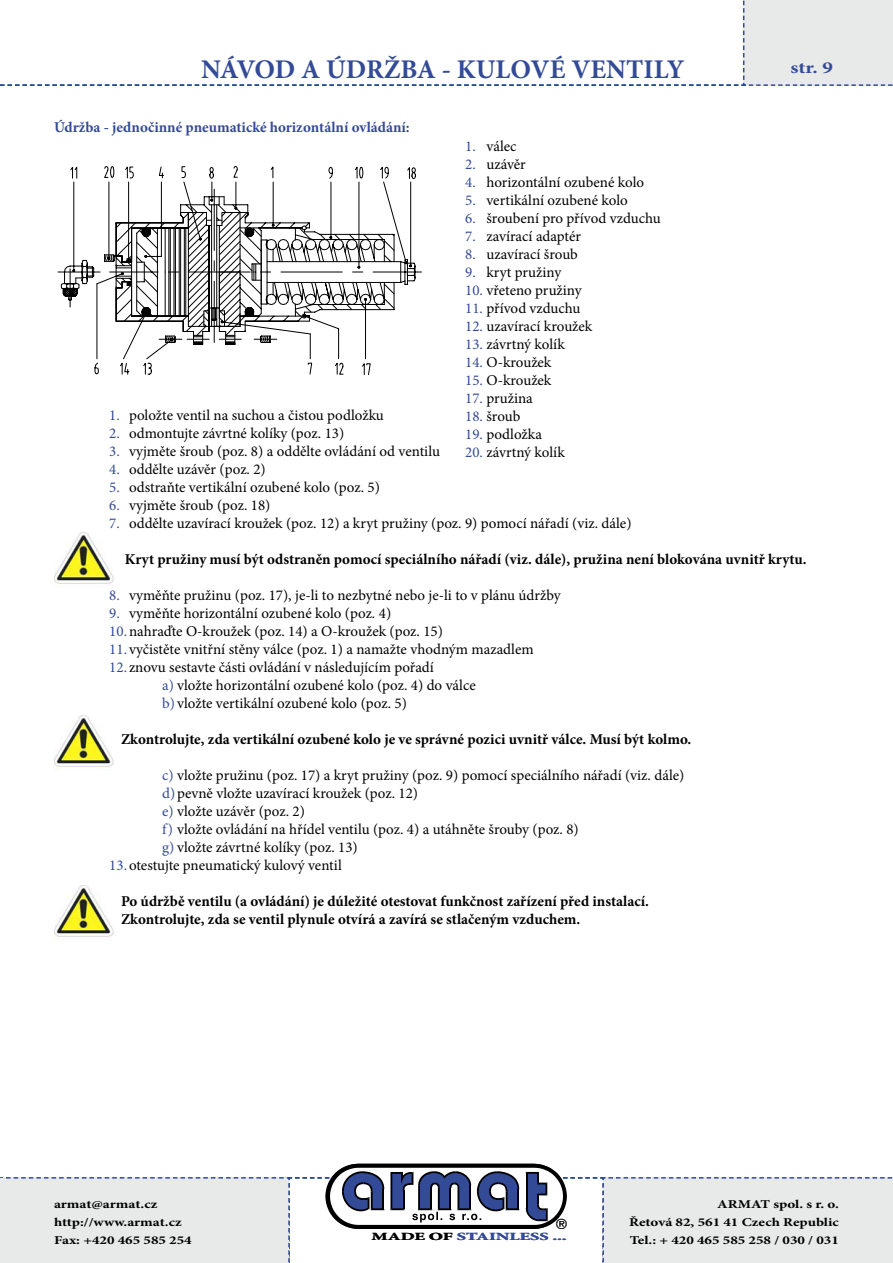
<style>
.page{position:relative;width:893px;height:1263px;background:#fff}
.page>*{position:absolute;margin:0;border:0;box-sizing:border-box;transform-origin:0 0}
.t1{font:700 27px "Minion Pro";color:#334a97}
.t2{font:700 16.8px "Minion Pro";color:#334a97;scale:1.25 1}
.t3{font:15px/18px "Minion Pro";color:#000}
.t4{font:700 15px/18px "Minion Pro";color:#000}
.t5{font:700 15px "Minion Pro";color:#334a97}
.t6{font:15px/18px "Minion Pro";color:#334a97;text-align:justify}
.t7{font:700 12px/18px "Minion Pro";color:#000;scale:1.25 1}
.t8{font:700 10.95px "Minion Pro";color:#334a97;scale:1.67 1}
.s1{color:#334a97}
.s2{color:#000}
</style>
<div class="page">
<svg style="left:0;top:0;width:893px;height:86px"></svg>
<svg style="left:0;top:1164px;width:893px;height:99px"></svg>
<hr style="left:0;top:1178px;width:4px;height:85px;background:#e8e9e9">
<img style="left:54px;top:532px;width:60px;height:54px">
<img style="left:54px;top:715px;width:60px;height:54px">
<svg style="left:58px;top:166px;width:357px;height:209px"></svg>
<img style="left:54px;top:885px;width:60px;height:54px">
<h1 class="t1" style="left:201px;top:50px;width:485px">NÁVOD A ÚDRŽBA - KULOVÉ VENTILY</h1>
<p class="t5" style="left:54px;top:117px;width:357px">Údržba - jednočinné pneumatické horizontální ovládání:</p>
<p class="t2" style="left:790px;top:56px;width:23px">str.</p>
<p class="t3" style="left:465px;top:138px;width:53px"><span class="s1">1.</span> válec</p>
<p class="t3" style="left:465px;top:156px;width:62px"><span class="s1">2.</span> uzávěr</p>
<p class="t3" style="left:465px;top:174px;width:180px"><span class="s1">4.</span> horizontální ozubené kolo</p>
<p class="t3" style="left:465px;top:192px;width:164px"><span class="s1">5.</span> vertikální ozubené kolo</p>
<p class="t3" style="left:465px;top:210px;width:197px"><span class="s1">6.</span> šroubení pro přívod vzduchu</p>
<p class="t3" style="left:465px;top:228px;width:117px"><span class="s1">7.</span> zavírací adaptér</p>
<p class="t3" style="left:465px;top:246px;width:114px"><span class="s1">8.</span> uzavírací šroub</p>
<p class="t3" style="left:465px;top:264px;width:98px"><span class="s1">9.</span> kryt pružiny</p>
<p class="t3" style="left:465px;top:282px;width:118px"><span class="s1">10.</span> vřeteno pružiny</p>
<p class="t3" style="left:465px;top:300px;width:117px"><span class="s1">11.</span> přívod vzduchu</p>
<p class="t3" style="left:465px;top:318px;width:129px"><span class="s1">12.</span> uzavírací kroužek</p>
<p class="t3" style="left:465px;top:336px;width:101px"><span class="s1">13.</span> závrtný kolík</p>
<p class="t3" style="left:465px;top:354px;width:88px"><span class="s1">14.</span> O-kroužek</p>
<p class="t3" style="left:465px;top:372px;width:88px"><span class="s1">15.</span> O-kroužek</p>
<p class="t3" style="left:465px;top:390px;width:69px"><span class="s1">17.</span> pružina</p>
<p class="t3" style="left:465px;top:408px;width:57px"><span class="s1">18.</span> šroub</p>
<p class="t3" style="left:465px;top:426px;width:78px"><span class="s1">19.</span> podložka</p>
<p class="t3" style="left:465px;top:444px;width:101px"><span class="s1">20.</span> závrtný kolík</p>
<p class="t3" style="left:129px;top:407px;width:504px">položte ventil na suchou a čistou podložku<br>odmontujte závrtné kolíky (poz. 13)<br>vyjměte šroub (poz. 8) a oddělte ovládání od ventilu<br>oddělte uzávěr (poz. 2)<br>odstraňte vertikální ozubené kolo (poz. 5)<br>vyjměte šroub (poz. 18)<br>oddělte uzavírací kroužek (poz. 12) a kryt pružiny (poz. 9) pomocí nářadí (viz. dále)</p>
<p class="t4" style="left:125px;top:550px;width:683px">Kryt pružiny musí být odstraněn pomocí speciálního nářadí (viz. dále), pružina není blokována uvnitř krytu.</p>
<p class="t3" style="left:109px;top:587px;width:453px"><span class="s1">8.</span> vyměňte pružinu (poz. 17), je-li to nezbytné nebo je-li to v plánu údržby</p>
<p class="t3" style="left:109px;top:605px;width:335px"><span class="s1">9.</span> vyměňte horizontální ozubené kolo (poz. 4)<br><span class="s1">10.</span>nahraďte O-kroužek (poz. 14) a O-kroužek (poz. 15)</p>
<p class="t3" style="left:109px;top:641px;width:426px"><span class="s1">11.</span> vyčistěte vnitřní stěny válce (poz. 1) a namažte vhodným mazadlem</p>
<p class="t3" style="left:162px;top:659px;width:315px;text-indent:-53px"><span class="s1">12.</span> znovu sestavte části ovládání v následujícím pořadí<br><span class="s1">a)</span> vložte horizontální ozubené kolo (poz. 4) do válce <span class="s1">b)</span>vložte vertikální ozubené kolo (poz. 5)</p>
<p class="t4" style="left:121px;top:730px;width:572px">Zkontrolujte, zda vertikální ozubené kolo je ve správné pozici uvnitř válce. Musí být kolmo.</p>
<p class="t3" style="left:162px;top:767px;width:524px"><span class="s1">c)</span> vložte pružinu (poz. 17) a kryt pružiny (poz. 9) pomocí speciálního nářadí (viz. dále)</p>
<p class="t3" style="left:162px;top:785px;width:257px"><span class="s1">d)</span>pevně vložte uzavírací kroužek (poz. 12)</p>
<p class="t3" style="left:162px;top:803px;width:144px"><span class="s1">e)</span> vložte uzávěr (poz. 2)</p>
<p class="t3" style="left:162px;top:821px;width:418px"><span class="s1">f)</span> vložte ovládání na hřídel ventilu (poz. 4) a utáhněte šrouby (poz. 8)</p>
<p class="t3" style="left:162px;top:839px;width:197px"><span class="s1">g)</span> vložte závrtné kolíky (poz. 13)</p>
<p class="t3" style="left:109px;top:857px;width:234px"><span class="s1">13.</span>otestujte pneumatický kulový ventil</p>
<p class="t4" style="left:121px;top:892px;width:529px">Po údržbě ventilu (a ovládání) je dúležité otestovat funkčnost zařízení před instalací.<br>Zkontrolujte, zda se ventil plynule otvírá a zavírá se stlačeným vzduchem.</p>
<p class="t6" style="left:109px;top:407px;width:12px">1.<br>2.<br>3.<br>4.<br>5.<br>6.<br>7.</p>
<p class="t7" style="left:54px;top:1195px;width:112px">armat@armat.cz http://www.armat.cz<br>Fax: +420 465 585 254</p>
<p class="t7" style="left:629px;top:1195px;width:169px;text-align:justify;text-indent:88px">ARMAT spol. s r. o.<br>Řetová 82, 561 41 Czech Republic Tel.: + 420 465 585 258 / 030 / 031</p>
<p class="t8" style="left:372px;top:1229px;width:118px"><span class="s2">MADE OF</span> STAINLESS ...</p>
</div>
